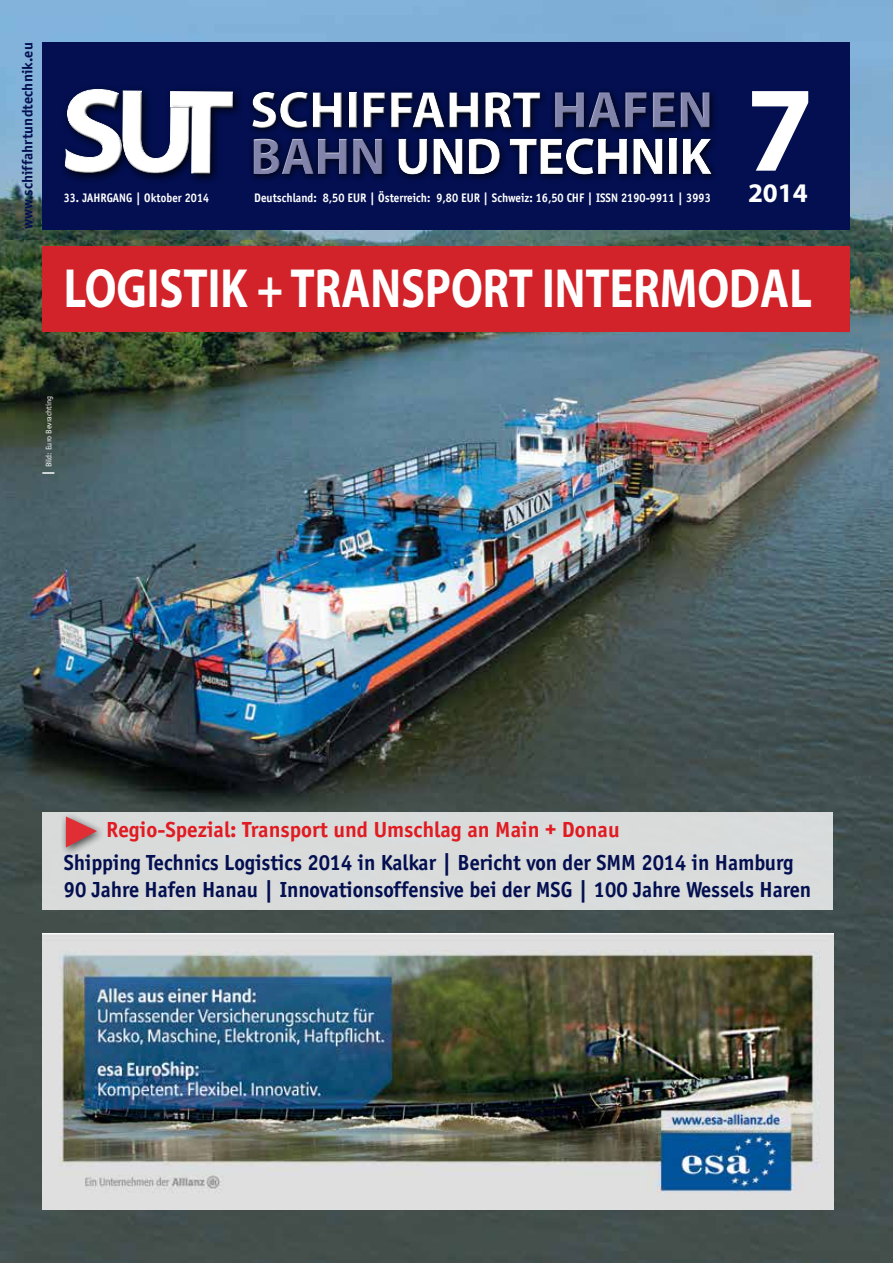
<style>
.page{position:relative;width:893px;height:1263px;background:#fff}
.page>*{position:absolute;margin:0;border:0;box-sizing:border-box;transform-origin:0 0}
.t1{font:700 122.4px "Myriad";color:#fff}
.t2{font:700 55.5px "Myriad";color:#fff;scale:.8 1}
.t3{font:700 53.85px/47.8px "Myriad";letter-spacing:-.01em;color:#fff}
.t4{font:700 52.2px/46.3px "Myriad";letter-spacing:-.01em;color:#fff}
.t5{font:700 27px "Myriad";color:#fff}
.t6{font:700 22.5px/27px "Officina Sans";color:#030f50;scale:.96 1}
.t7{font:700 22.5px "Officina Sans";color:#e11b22}
.t8{font:700 15px "Officina Sans";letter-spacing:.01em;color:#030f50}
.t9{font:700 12.75px "Officina Sans";color:#fff;scale:.92 1}
.t10{font:700 12.75px "Officina Sans";color:#fff;scale:.9 1}
.t11{font:8.25px "Officina Sans";color:#fff}
.s1{color:#8284ab}
.s2{font-weight:700;font-size:12px}
</style>
<div class="page">
<img style="left:0;top:0;width:893px;height:1263px">
<div style="left:43px;top:812px;width:790px;height:98px;background:#d9dbdb"></div>
<img style="left:43px;top:933px;width:790px;height:276px">
<div style="left:43px;top:43px;width:807px;height:187px;background:#030f50"></div>
<div style="left:251px;top:92px;width:462px;height:84px;background:#000;opacity:.75"></div>
<svg style="left:72px;top:176px;width:144px;height:5px"></svg>
<div style="left:63px;top:87px;width:172px;height:87px;background:#020e4b"></div>
<div style="left:63px;top:90px;width:172px;height:86px;background:#000;opacity:.75"></div>
<div style="left:43px;top:247px;width:807px;height:85px;background:#d2232a"></div>
<div style="left:60px;top:812px;width:46px;height:45px;background:#000;opacity:.75"></div>
<svg style="left:66px;top:816px;width:31px;height:31px"></svg>
<p class="t8" style="left:18px;top:229px;width:188px;rotate:-90deg">www.schiffahrtundtechnik.eu</p>
<h3 class="t3" style="left:238px;top:86px;width:479px">SCHIFFAHRT <span class="s1">HAFEN<br>BAHN</span> UND TECHNIK</h3>
<h1 class="t1" style="left:746px;top:66px;width:69px">7</h1>
<h3 class="t4" style="left:250px;top:89px;width:464px">SCHIFFAHRT <span class="s1">HAFEN<br>BAHN</span> UND TECHNIK</h3>
<p class="t9" style="left:254px;top:190px;width:498px">Deutschland: 8,50 EUR | Österreich: 9,80 EUR | Schweiz: 16,50 CHF | ISSN 2190-9911 | 3993</p>
<p class="t10" style="left:64px;top:190px;width:163px">33. JAHRGANG | Oktober 2014</p>
<p class="t5" style="left:748px;top:179px;width:61px">2014</p>
<h2 class="t2" style="left:64px;top:260px;width:937px">LOGISTIK + TRANSPORT INTERMODAL</h2>
<p class="t11" style="left:44px;top:476px;width:82px;rotate:-90deg"><span class="s2">|</span> Bild: Euro Bevrachting</p>
<p class="t7" style="left:106px;top:816px;width:515px">Regio-Spezial: Transport und Umschlag an Main + Donau</p>
<p class="t6" style="left:64px;top:849px;width:780px">Shipping Technics Logistics 2014 in Kalkar | Bericht von der SMM 2014 in Hamburg<br>90 Jahre Hafen Hanau | Innovationsoffensive bei der MSG | 100 Jahre Wessels Haren</p>
</div>
